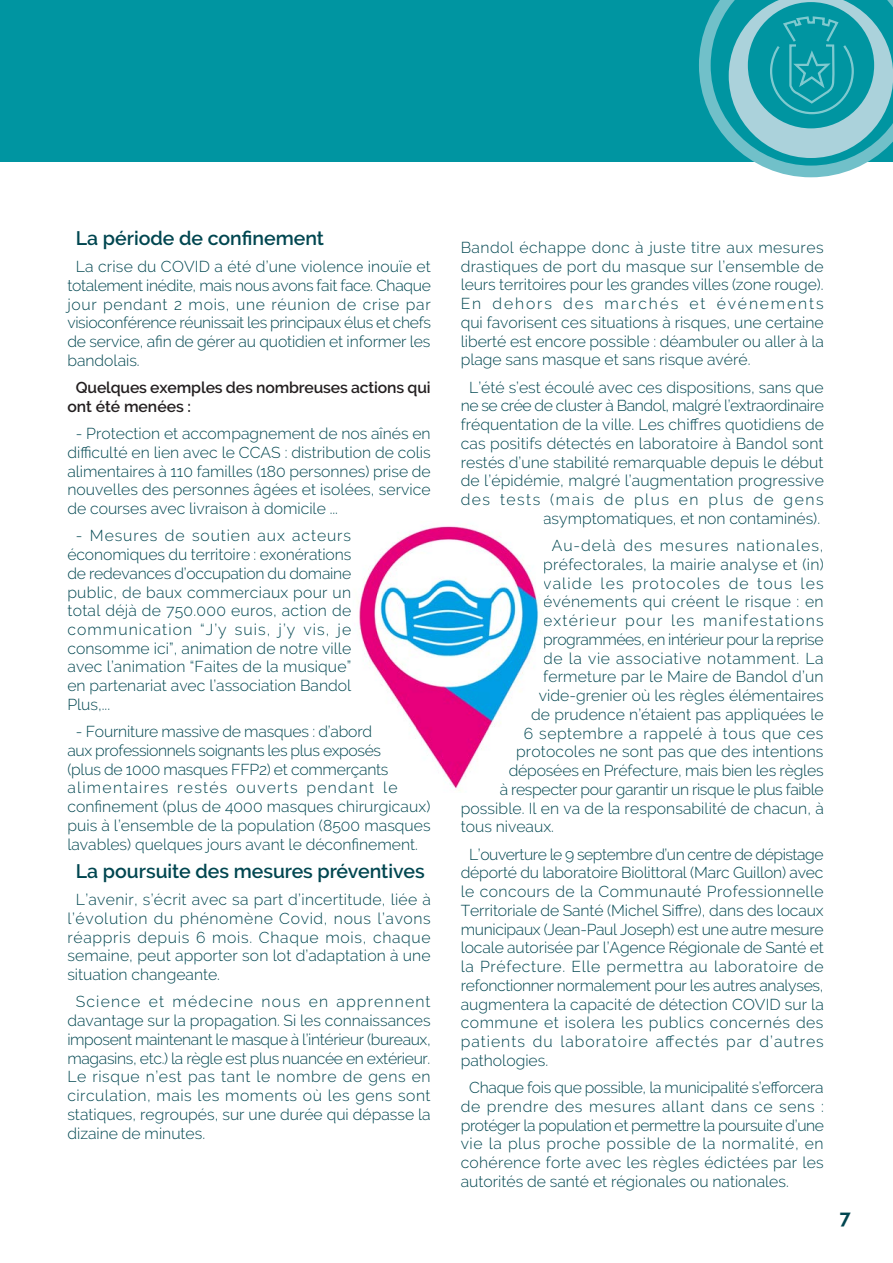
<style>
.page{position:relative;width:893px;height:1263px;background:#fff}
.page>*{position:absolute;margin:0;border:0;box-sizing:border-box;transform-origin:0 0}
.Paragraphe_corps_tex{font:600 19.5px "Raleway";color:#004650}
.Paragraphe_corps_tex-2{font:700 19.5px "Raleway";color:#004650}
.Paragraphe_corps_tex-3{font:300 15.75px/18.8px "Raleway";letter-spacing:.005em;color:#004650;text-align:justify}
.Paragraphe_corps_tex-4{font:300 15.75px "Raleway";letter-spacing:.035em;color:#004650}
.Paragraphe_corps_tex-5{font:300 15.75px "Raleway";letter-spacing:.075em;color:#004650}
.Paragraphe_corps_tex-6{font:600 15.75px/18.8px "Raleway";letter-spacing:-.01em;color:#231f20}
.Paragraphe_corps_tex-7{font:300 15.75px "Raleway";letter-spacing:-.02em;color:#004650}
.Paragraphe_corps_tex-8{font:300 15.75px "Raleway";letter-spacing:-.025em;color:#004650}
.Paragraphe_corps_tex-9{font:300 15.75px "Raleway";letter-spacing:.025em;color:#004650}
.Paragraphe_corps_tex-10{font:300 15.75px "Raleway";letter-spacing:.065em;color:#004650}
</style>
<div class="page">
<div style="left:0;top:0;width:893px;height:162px;background:#0095a1"></div>
<svg style="left:699px;top:0;width:194px;height:177px"></svg>
<img style="left:358px;top:526px;width:183px;height:265px">
<p class="Paragraphe_corps_tex" style="left:76px;top:227px;width:250px">La période de confinement</p>
<p class="Paragraphe_corps_tex-3" style="left:67px;top:257px;width:365px;text-indent:9px">La crise du COVID a été d’une violence inouïe et totalement inédite, mais nous avons fait face. Chaque jour pendant 2 mois, une réunion de crise par visioconférence réunissait les principaux élus et chefs de service, afin de gérer au quotidien et informer les bandolais.</p>
<p class="Paragraphe_corps_tex-6" style="left:67px;top:378px;width:365px;text-indent:9px">Quelques exemples des nombreuses actions qui ont été menées :</p>
<p class="Paragraphe_corps_tex-3" style="left:67px;top:424px;width:365px;text-indent:9px">- Protection et accompagnement de nos aînés en difficulté en lien avec le CCAS : distribution de colis alimentaires à 110 familles (180 personnes) prise de nouvelles des personnes âgées et isolées, service de courses avec livraison à domicile ...</p>
<p class="Paragraphe_corps_tex-3" style="left:67px;top:526px;width:285px;text-indent:9px">- Mesures de soutien aux acteurs économiques du territoire : exonérations de redevances d’occupation du domaine public, de baux commerciaux pour un total déjà de 750.000 euros, action de communication “J’y suis, j’y vis, je consomme ici”, animation de notre ville avec l’animation “Faites de la musique” en partenariat avec l’association Bandol Plus,...</p>
<p class="Paragraphe_corps_tex-3" style="left:67px;top:722px;width:365px;text-align:left;text-indent:9px">- Fourniture massive de masques : d’abord<br>aux professionnels soignants les plus exposés<br>(plus de 1000 masques FFP2) et commerçants alimentaires restés ouverts pendant le confinement (plus de 4000 masques chirurgicaux) puis à l’ensemble de la population (8500 masques lavables) quelques jours avant le déconfinement.</p>
<p class="Paragraphe_corps_tex" style="left:76px;top:860px;width:350px">La poursuite des mesures préventives</p>
<p class="Paragraphe_corps_tex-3" style="left:67px;top:890px;width:365px;text-indent:9px">L’avenir, s’écrit avec sa part d’incertitude, liée à l’évolution du phénomène Covid, nous l’avons réappris depuis 6 mois. Chaque mois, chaque semaine, peut apporter son lot d’adaptation à une situation changeante.</p>
<p class="Paragraphe_corps_tex-3" style="left:67px;top:992px;width:365px;text-indent:9px">Science et médecine nous en apprennent davantage sur la propagation. Si les connaissances imposent maintenant le masque à l’intérieur (bureaux, magasins, etc.) la règle est plus nuancée en extérieur.<br>Le risque n’est pas tant le nombre de gens en circulation, mais les moments où les gens sont statiques, regroupés, sur une durée qui dépasse la dizaine de minutes.</p>
<p class="Paragraphe_corps_tex-3" style="left:461px;top:238px;width:365px">Bandol échappe donc à juste titre aux mesures drastiques de port du masque sur l’ensemble de leurs territoires pour les grandes villes (zone rouge).<br>En dehors des marchés et événements qui favorisent ces situations à risques, une certaine liberté est encore possible : déambuler ou aller à la plage sans masque et sans risque avéré.</p>
<p class="Paragraphe_corps_tex-3" style="left:461px;top:378px;width:365px;text-align:right">L’été s’est écoulé avec ces dispositions, sans que ne se crée de cluster à Bandol, malgré l’extraordinaire fréquentation de la ville. Les chiffres quotidiens de cas positifs détectés en laboratoire à Bandol sont restés d’une stabilité remarquable depuis le début de l’épidémie, malgré l’augmentation progressive des tests (mais de plus en plus de gens asymptomatiques, et non contaminés).</p>
<p class="Paragraphe_corps_tex-10" style="left:552px;top:536px;width:274px">Au-delà des mesures nationales,</p>
<p class="Paragraphe_corps_tex-3" style="left:543px;top:555px;width:282px">préfectorales, la mairie analyse et (in)</p>
<p class="Paragraphe_corps_tex-5" style="left:543px;top:574px;width:282px">valide les protocoles de tous les</p>
<p class="Paragraphe_corps_tex-9" style="left:543px;top:593px;width:282px">événements qui créent le risque : en</p>
<p class="Paragraphe_corps_tex-5" style="left:543px;top:611px;width:282px">extérieur pour les manifestations</p>
<p class="Paragraphe_corps_tex-8" style="left:543px;top:630px;width:282px">programmées, en intérieur pour la reprise</p>
<p class="Paragraphe_corps_tex-4" style="left:543px;top:649px;width:282px">de la vie associative notamment. La</p>
<p class="Paragraphe_corps_tex-3" style="left:543px;top:667px;width:282px">fermeture par le Maire de Bandol d’un</p>
<p class="Paragraphe_corps_tex-3" style="left:539px;top:686px;width:286px">vide-grenier où les règles élémentaires</p>
<p class="Paragraphe_corps_tex-3" style="left:531px;top:705px;width:294px">de prudence n’étaient pas appliquées le</p>
<p class="Paragraphe_corps_tex-4" style="left:524px;top:724px;width:301px">6 septembre a rappelé à tous que ces</p>
<p class="Paragraphe_corps_tex-3" style="left:516px;top:742px;width:309px">protocoles ne sont pas que des intentions</p>
<p class="Paragraphe_corps_tex-3" style="left:509px;top:761px;width:317px">déposées en Préfecture, mais bien les règles</p>
<p class="Paragraphe_corps_tex-7" style="left:500px;top:780px;width:325px">à respecter pour garantir un risque le plus faible</p>
<p class="Paragraphe_corps_tex-3" style="left:461px;top:798px;width:365px">possible. Il en va de la responsabilité de chacun, à</p>
<p class="Paragraphe_corps_tex-3" style="left:461px;top:817px;width:95px">tous niveaux.</p>
<p class="Paragraphe_corps_tex-3" style="left:461px;top:844px;width:365px;text-indent:9px">L’ouverture le 9 septembre d’un centre de dépistage déporté du laboratoire Biolittoral (Marc Guillon) avec le concours de la Communauté Professionnelle Territoriale de Santé (Michel Siffre), dans des locaux municipaux (Jean-Paul Joseph) est une autre mesure locale autorisée par l’Agence Régionale de Santé et la Préfecture. Elle permettra au laboratoire de refonctionner normalement pour les autres analyses, augmentera la capacité de détection COVID sur la commune et isolera les publics concernés des patients du laboratoire affectés par d’autres pathologies.</p>
<p class="Paragraphe_corps_tex-3" style="left:461px;top:1078px;width:365px;text-indent:9px">Chaque fois que possible, la municipalité s’efforcera de prendre des mesures allant dans ce sens : protéger la population et permettre la poursuite d’une vie la plus proche possible de la normalité, en cohérence forte avec les règles édictées par les autorités de santé et régionales ou nationales.</p>
<p class="Paragraphe_corps_tex-2" style="left:840px;top:1206px;width:12px">7</p>
</div>
